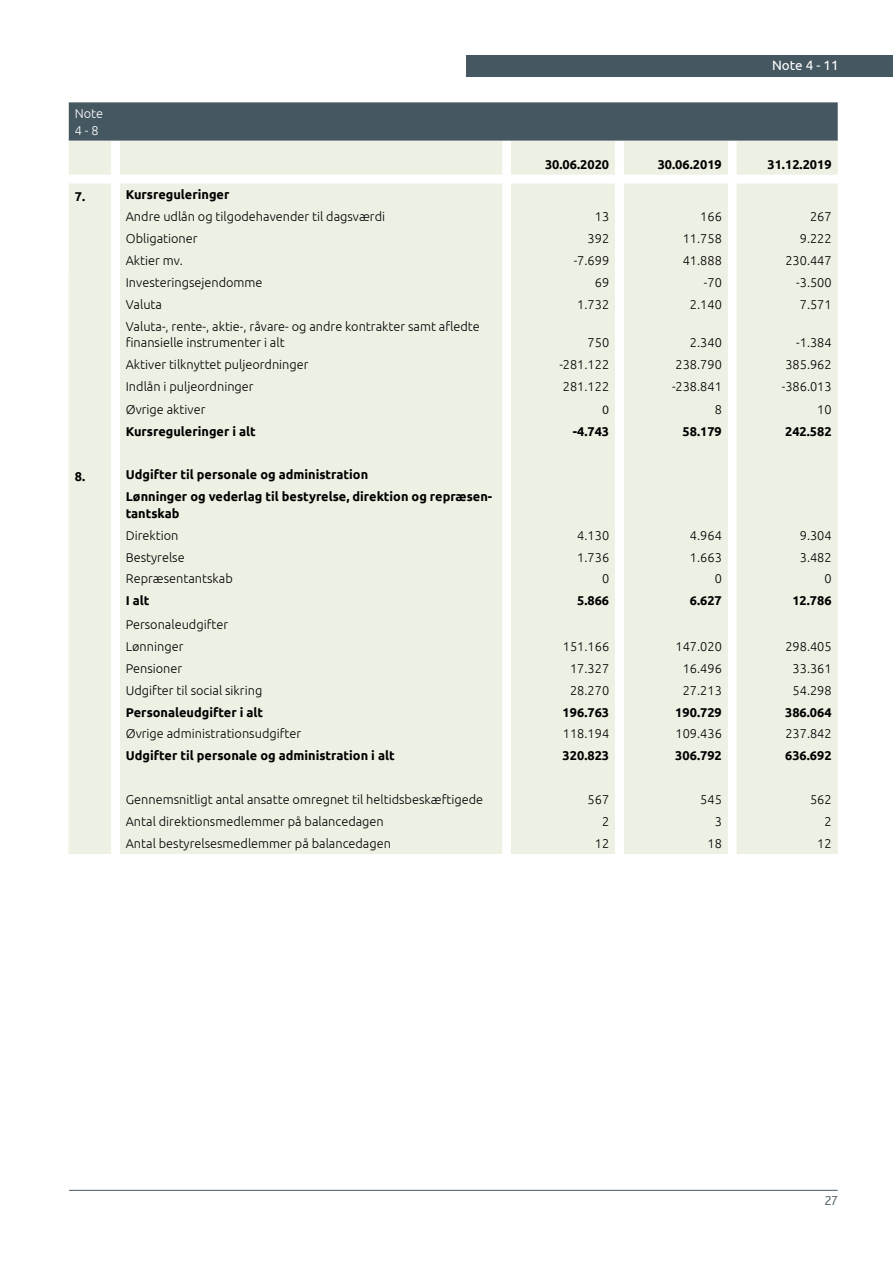
<style>
.page{position:relative;width:893px;height:1263px;background:#fff}
.page>*{position:absolute;margin:0;border:0;box-sizing:border-box;transform-origin:0 0}
.t1{font:13.5px "Ubuntu";color:#fff}
.t2{font:300 13.5px "Bliss 2";color:#455761}
.t3{font:300 12.75px/16.5px "Ubuntu";color:#000}
.t4{font:700 12.75px/21.9px "Ubuntu";color:#000}
.t5{font:300 12.75px/16.5px "Ubuntu";color:#fff}
.t6{font:300 12.75px "Bliss 2";color:#000}
</style>
<div class="page">
<hr style="left:69px;top:1190px;width:769px;height:1px;background:#455761">
<div style="left:466px;top:55px;width:427px;height:22px;background:#455761"></div>
<div style="left:69px;top:102px;width:769px;height:39px;background:#455761"></div>
<div style="left:69px;top:141px;width:769px;height:713px;background:#edf1e3"></div>
<svg style="left:502px;top:141px;width:122px;height:713px;fill:#edf1e3"></svg>
<hr style="left:68px;top:271px;width:2px;height:22px;background:#f4f7e9">
<hr style="left:68px;top:293px;width:2px;height:22px;background:#f4f7e9">
<hr style="left:68px;top:315px;width:2px;height:38px;background:#f4f7e9">
<hr style="left:68px;top:353px;width:2px;height:22px;background:#f4f7e9">
<hr style="left:68px;top:375px;width:2px;height:22px;background:#f4f7e9">
<hr style="left:68px;top:397px;width:2px;height:23px;background:#f4f7e9">
<hr style="left:68px;top:420px;width:2px;height:22px;background:#f4f7e9">
<hr style="left:68px;top:442px;width:2px;height:21px;background:#f4f7e9">
<hr style="left:68px;top:463px;width:2px;height:22px;background:#f4f7e9">
<hr style="left:68px;top:485px;width:2px;height:39px;background:#f4f7e9">
<hr style="left:68px;top:524px;width:2px;height:22px;background:#f4f7e9">
<hr style="left:68px;top:546px;width:2px;height:22px;background:#f4f7e9">
<hr style="left:68px;top:568px;width:2px;height:21px;background:#f4f7e9">
<hr style="left:68px;top:589px;width:2px;height:22px;background:#f4f7e9">
<hr style="left:68px;top:611px;width:2px;height:24px;background:#f4f7e9">
<hr style="left:68px;top:635px;width:2px;height:22px;background:#f4f7e9">
<hr style="left:68px;top:657px;width:2px;height:22px;background:#f4f7e9">
<hr style="left:68px;top:679px;width:2px;height:22px;background:#f4f7e9">
<hr style="left:68px;top:701px;width:2px;height:22px;background:#f4f7e9">
<hr style="left:68px;top:723px;width:2px;height:21px;background:#f4f7e9">
<hr style="left:68px;top:744px;width:2px;height:22px;background:#f4f7e9">
<hr style="left:68px;top:766px;width:2px;height:22px;background:#f4f7e9">
<hr style="left:68px;top:788px;width:2px;height:22px;background:#f4f7e9">
<hr style="left:68px;top:810px;width:2px;height:22px;background:#f4f7e9">
<hr style="left:68px;top:832px;width:2px;height:22px;background:#f4f7e9">
<p class="t5" style="left:75px;top:105px;width:30px">Note<br>4 - 8</p>
<p class="t1" style="left:772px;top:57px;width:68px">Note 4 - 11</p>
<p class="t4" style="left:545px;top:153px;width:66px">30.06.2020</p>
<p class="t4" style="left:658px;top:153px;width:66px">30.06.2019</p>
<p class="t4" style="left:767px;top:153px;width:66px">31.12.2019</p>
<p class="t4" style="left:75px;top:185px;width:12px">7.</p>
<p class="t4" style="left:126px;top:183px;width:105px">Kursreguleringer</p>
<p class="t3" style="left:126px;top:208px;width:261px">Andre udlån og tilgodehavender til dagsværdi</p>
<p class="t3" style="left:595px;top:208px;width:16px">13</p>
<p class="t3" style="left:700px;top:208px;width:23px">166</p>
<p class="t3" style="left:810px;top:208px;width:23px">267</p>
<p class="t3" style="left:126px;top:230px;width:73px">Obligationer</p>
<p class="t3" style="left:588px;top:230px;width:23px">392</p>
<p class="t3" style="left:683px;top:230px;width:41px">11.758</p>
<p class="t3" style="left:800px;top:230px;width:33px">9.222</p>
<p class="t3" style="left:126px;top:252px;width:59px">Aktier mv.</p>
<p class="t3" style="left:574px;top:252px;width:37px">-7.699</p>
<p class="t3" style="left:683px;top:252px;width:41px">41.888</p>
<p class="t3" style="left:785px;top:252px;width:48px">230.447</p>
<p class="t3" style="left:126px;top:274px;width:138px">Investeringsejendomme</p>
<p class="t3" style="left:595px;top:274px;width:16px">69</p>
<p class="t3" style="left:704px;top:274px;width:19px">-70</p>
<p class="t3" style="left:796px;top:274px;width:37px">-3.500</p>
<p class="t3" style="left:126px;top:296px;width:38px">Valuta</p>
<p class="t3" style="left:577px;top:296px;width:33px">1.732</p>
<p class="t3" style="left:690px;top:296px;width:33px">2.140</p>
<p class="t3" style="left:800px;top:296px;width:33px">7.571</p>
<p class="t3" style="left:126px;top:317px;width:355px">Valuta-, rente-, aktie-, råvare- og andre kontrakter samt afledte finansielle instrumenter i alt</p>
<p class="t3" style="left:588px;top:334px;width:23px">750</p>
<p class="t3" style="left:690px;top:334px;width:33px">2.340</p>
<p class="t3" style="left:796px;top:334px;width:37px">-1.384</p>
<p class="t3" style="left:126px;top:356px;width:184px">Aktiver tilknyttet puljeordninger</p>
<p class="t3" style="left:559px;top:356px;width:51px">-281.122</p>
<p class="t3" style="left:676px;top:356px;width:48px">238.790</p>
<p class="t3" style="left:785px;top:356px;width:48px">385.962</p>
<p class="t3" style="left:126px;top:378px;width:129px">Indlån i puljeordninger</p>
<p class="t3" style="left:563px;top:378px;width:48px">281.122</p>
<p class="t3" style="left:672px;top:378px;width:51px">-238.841</p>
<p class="t3" style="left:782px;top:378px;width:51px">-386.013</p>
<p class="t3" style="left:126px;top:401px;width:81px">Øvrige aktiver</p>
<p class="t6" style="left:602px;top:402px;width:9px">0</p>
<p class="t3" style="left:715px;top:401px;width:9px">8</p>
<p class="t3" style="left:817px;top:401px;width:16px">10</p>
<p class="t4" style="left:126px;top:420px;width:132px">Kursreguleringer i alt</p>
<p class="t4" style="left:573px;top:420px;width:38px">-4.743</p>
<p class="t4" style="left:682px;top:420px;width:41px">58.179</p>
<p class="t4" style="left:785px;top:420px;width:48px">242.582</p>
<p class="t4" style="left:75px;top:465px;width:12px">8.</p>
<p class="t4" style="left:126px;top:464px;width:368px">Udgifter til personale og administration<br>Lønninger og vederlag til bestyrelse, direktion og repræsen-</p>
<p class="t4" style="left:126px;top:502px;width:55px">tantskab</p>
<p class="t3" style="left:126px;top:526px;width:54px">Direktion</p>
<p class="t3" style="left:577px;top:526px;width:33px">4.130</p>
<p class="t3" style="left:690px;top:526px;width:33px">4.964</p>
<p class="t3" style="left:800px;top:526px;width:33px">9.304</p>
<p class="t3" style="left:126px;top:548px;width:60px">Bestyrelse</p>
<p class="t3" style="left:577px;top:548px;width:33px">1.736</p>
<p class="t3" style="left:690px;top:548px;width:33px">1.663</p>
<p class="t3" style="left:800px;top:548px;width:33px">3.482</p>
<p class="t3" style="left:126px;top:570px;width:108px">Repræsentantskab</p>
<p class="t3" style="left:602px;top:570px;width:9px">0</p>
<p class="t3" style="left:715px;top:570px;width:9px">0</p>
<p class="t3" style="left:824px;top:570px;width:9px">0</p>
<p class="t4" style="left:126px;top:590px;width:25px">I alt</p>
<p class="t4" style="left:577px;top:590px;width:34px">5.866</p>
<p class="t4" style="left:690px;top:590px;width:34px">6.627</p>
<p class="t4" style="left:792px;top:590px;width:41px">12.786</p>
<p class="t3" style="left:126px;top:613px;width:104px;line-height:21.9px">Personaleudgifter<br>Lønninger</p>
<p class="t3" style="left:563px;top:638px;width:48px">151.166</p>
<p class="t3" style="left:676px;top:638px;width:48px">147.020</p>
<p class="t3" style="left:785px;top:638px;width:48px">298.405</p>
<p class="t3" style="left:126px;top:660px;width:58px">Pensioner</p>
<p class="t3" style="left:570px;top:660px;width:41px">17.327</p>
<p class="t3" style="left:683px;top:660px;width:41px">16.496</p>
<p class="t3" style="left:793px;top:660px;width:41px">33.361</p>
<p class="t3" style="left:126px;top:681px;width:138px">Udgifter til social sikring</p>
<p class="t3" style="left:570px;top:681px;width:41px">28.270</p>
<p class="t3" style="left:683px;top:681px;width:41px">27.213</p>
<p class="t3" style="left:793px;top:681px;width:41px">54.298</p>
<p class="t4" style="left:126px;top:701px;width:139px">Personaleudgifter i alt</p>
<p class="t4" style="left:563px;top:701px;width:48px">196.763</p>
<p class="t4" style="left:675px;top:701px;width:48px">190.729</p>
<p class="t4" style="left:785px;top:701px;width:48px">386.064</p>
<p class="t3" style="left:126px;top:725px;width:177px">Øvrige administrationsudgifter</p>
<p class="t3" style="left:563px;top:725px;width:48px">118.194</p>
<p class="t3" style="left:676px;top:725px;width:48px">109.436</p>
<p class="t3" style="left:785px;top:725px;width:48px">237.842</p>
<p class="t4" style="left:126px;top:745px;width:270px">Udgifter til personale og administration i alt</p>
<p class="t4" style="left:563px;top:745px;width:48px">320.823</p>
<p class="t4" style="left:675px;top:745px;width:48px">306.792</p>
<p class="t4" style="left:785px;top:745px;width:48px">636.692</p>
<p class="t3" style="left:126px;top:791px;width:359px">Gennemsnitligt antal ansatte omregnet til heltidsbeskæftigede</p>
<p class="t3" style="left:588px;top:791px;width:23px">567</p>
<p class="t3" style="left:700px;top:791px;width:23px">545</p>
<p class="t3" style="left:810px;top:791px;width:23px">562</p>
<p class="t3" style="left:126px;top:813px;width:260px">Antal direktionsmedlemmer på balancedagen</p>
<p class="t3" style="left:602px;top:813px;width:9px">2</p>
<p class="t3" style="left:715px;top:813px;width:9px">3</p>
<p class="t3" style="left:824px;top:813px;width:9px">2</p>
<p class="t3" style="left:126px;top:835px;width:267px">Antal bestyrelsesmedlemmer på balancedagen</p>
<p class="t3" style="left:595px;top:835px;width:16px">12</p>
<p class="t3" style="left:707px;top:835px;width:16px">18</p>
<p class="t3" style="left:817px;top:835px;width:16px">12</p>
<p class="t2" style="left:825px;top:1192px;width:15px">27</p>
</div>
